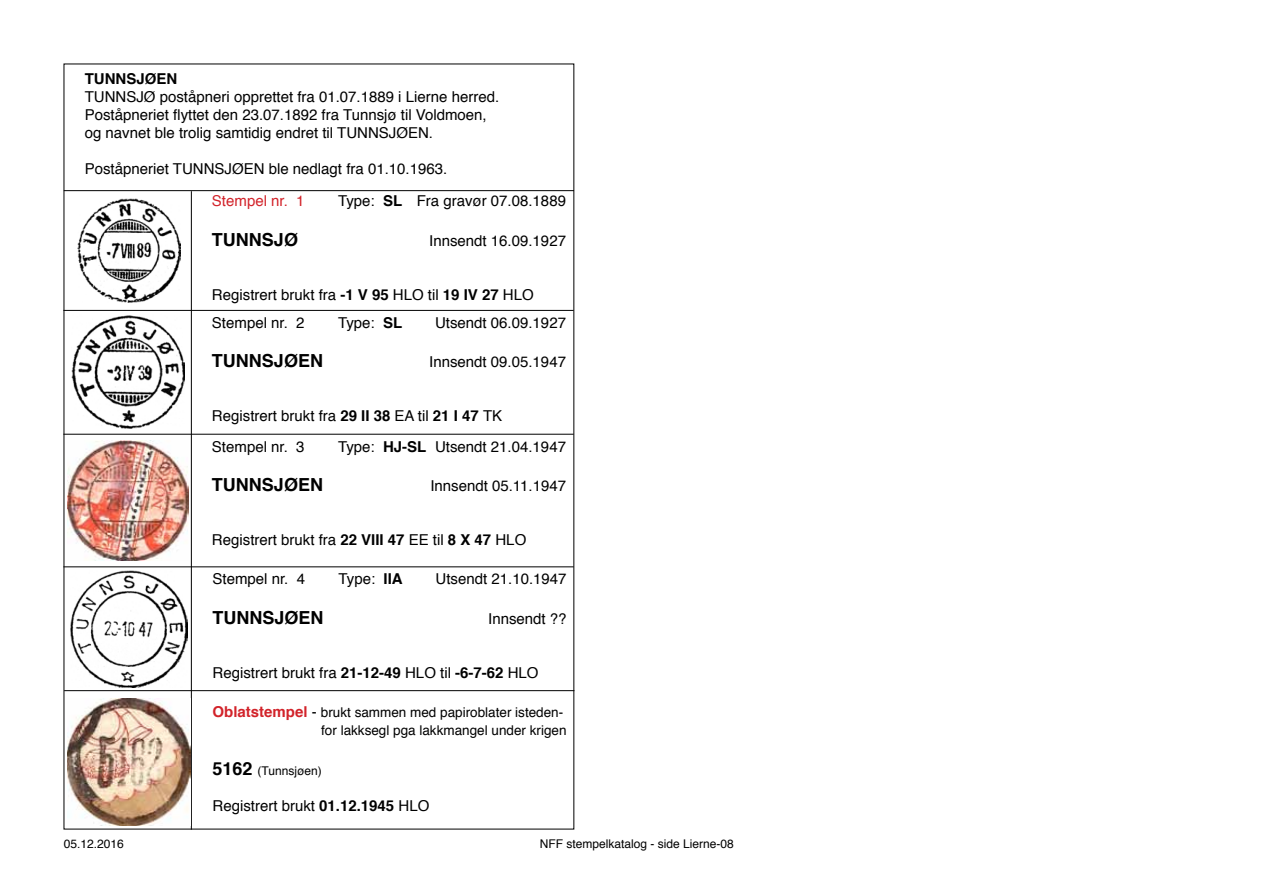
<style>
.page{position:relative;width:1263px;height:893px;background:#fff}
.page>*{position:absolute;margin:0;border:0;box-sizing:border-box;transform-origin:0 0}
.t1{font:700 18px "Helvetica";color:#000}
.t2{font:15px/18px "Helvetica";color:#000}
.t3{font:15px "Helvetica";color:#d2232a}
.t4{font:700 15px "Helvetica";color:#000}
.t5{font:13.5px/18px "Helvetica";color:#000;text-align:right}
.t6{font:12px "Helvetica";color:#000}
.s1{font-weight:700}
.s2{font-weight:700;font-size:15px;color:#d2232a}
.s3{font-size:15px}
.s4{font-weight:700;font-size:18px}
</style>
<div class="page">
<hr style="left:191px;top:191px;width:1px;height:639px;background:#000">
<hr style="left:64px;top:190px;width:510px;height:1px;background:#000">
<hr style="left:63px;top:310px;width:511px;height:1px;background:#000">
<hr style="left:63px;top:434px;width:511px;height:1px;background:#000">
<hr style="left:63px;top:567px;width:511px;height:1px;background:#000">
<hr style="left:64px;top:690px;width:510px;height:1px;background:#000">
<img style="left:77px;top:199px;width:103px;height:103px">
<img style="left:72px;top:315px;width:112px;height:113px">
<img style="left:70px;top:570px;width:117px;height:117px">
<img style="left:67px;top:440px;width:122px;height:121px">
<img style="left:67px;top:698px;width:123px;height:128px">
<p class="t4" style="left:85px;top:66px;width:94px">TUNNSJØEN</p>
<p class="t2" style="left:85px;top:88px;width:416px">TUNNSJØ poståpneri opprettet fra 01.07.1889 i Lierne herred.<br>Poståpneriet flyttet den 23.07.1892 fra Tunnsjø til Voldmoen, og navnet ble trolig samtidig endret til TUNNSJØEN.</p>
<p class="t2" style="left:85px;top:160px;width:364px">Poståpneriet TUNNSJØEN ble nedlagt fra 01.10.1963.</p>
<p class="t3" style="left:212px;top:189px;width:94px">Stempel nr. 1</p>
<p class="t2" style="left:338px;top:192px;width:229px">Type: <span class="s1">SL</span> Fra gravør 07.08.1889</p>
<p class="t1" style="left:212px;top:225px;width:88px">TUNNSJØ</p>
<p class="t2" style="left:429px;top:232px;width:138px">Innsendt 16.09.1927</p>
<p class="t2" style="left:212px;top:281px;width:323px;line-height:28.2px">Registrert brukt fra <span class="s1">-1 V 95</span> HLO til <span class="s1">19 IV 27</span> HLO<br>Stempel nr. 2</p>
<p class="t2" style="left:338px;top:314px;width:66px">Type: <span class="s1">SL</span></p>
<p class="t2" style="left:435px;top:314px;width:132px">Utsendt 06.09.1927</p>
<p class="t1" style="left:212px;top:347px;width:113px">TUNNSJØEN</p>
<p class="t2" style="left:429px;top:354px;width:138px">Innsendt 09.05.1947</p>
<p class="t2" style="left:212px;top:402px;width:292px;line-height:30.2px">Registrert brukt fra <span class="s1">29 II 38</span> EA til <span class="s1">21 I 47</span> TK<br>Stempel nr. 3</p>
<p class="t2" style="left:338px;top:438px;width:229px">Type: <span class="s1">HJ-SL</span> Utsendt 21.04.1947</p>
<p class="t1" style="left:212px;top:470px;width:113px">TUNNSJØEN</p>
<p class="t2" style="left:430px;top:477px;width:137px">Innsendt 05.11.1947</p>
<p class="t2" style="left:212px;top:531px;width:316px">Registrert brukt fra <span class="s1">22 VIII 47</span> EE til <span class="s1">8 X 47</span> HLO</p>
<p class="t2" style="left:213px;top:570px;width:94px">Stempel nr. 4</p>
<p class="t2" style="left:339px;top:570px;width:66px">Type: <span class="s1">IIA</span></p>
<p class="t2" style="left:436px;top:570px;width:132px">Utsendt 21.10.1947</p>
<p class="t1" style="left:213px;top:603px;width:113px">TUNNSJØEN</p>
<p class="t2" style="left:488px;top:610px;width:80px">Innsendt ??</p>
<p class="t2" style="left:213px;top:664px;width:327px">Registrert brukt fra <span class="s1">21-12-49</span> HLO til <span class="s1">-6-7-62</span> HLO</p>
<p class="t5" style="left:213px;top:704px;width:355px"><span class="s2">Oblatstempel</span> <span class="s3">-</span> brukt sammen med papiroblater isteden&shy;for lakksegl pga lakkmangel under krigen</p>
<p class="t6" style="left:213px;top:762px;width:111px"><span class="s4">5162</span> (Tunnsjøen)</p>
<p class="t2" style="left:213px;top:797px;width:218px">Registrert brukt <span class="s1">01.12.1945</span> HLO</p>
<p class="t6" style="left:64px;top:835px;width:62px">05.12.2016</p>
<p class="t6" style="left:540px;top:835px;width:196px">NFF stempelkatalog - side Lierne-08</p>
</div>
